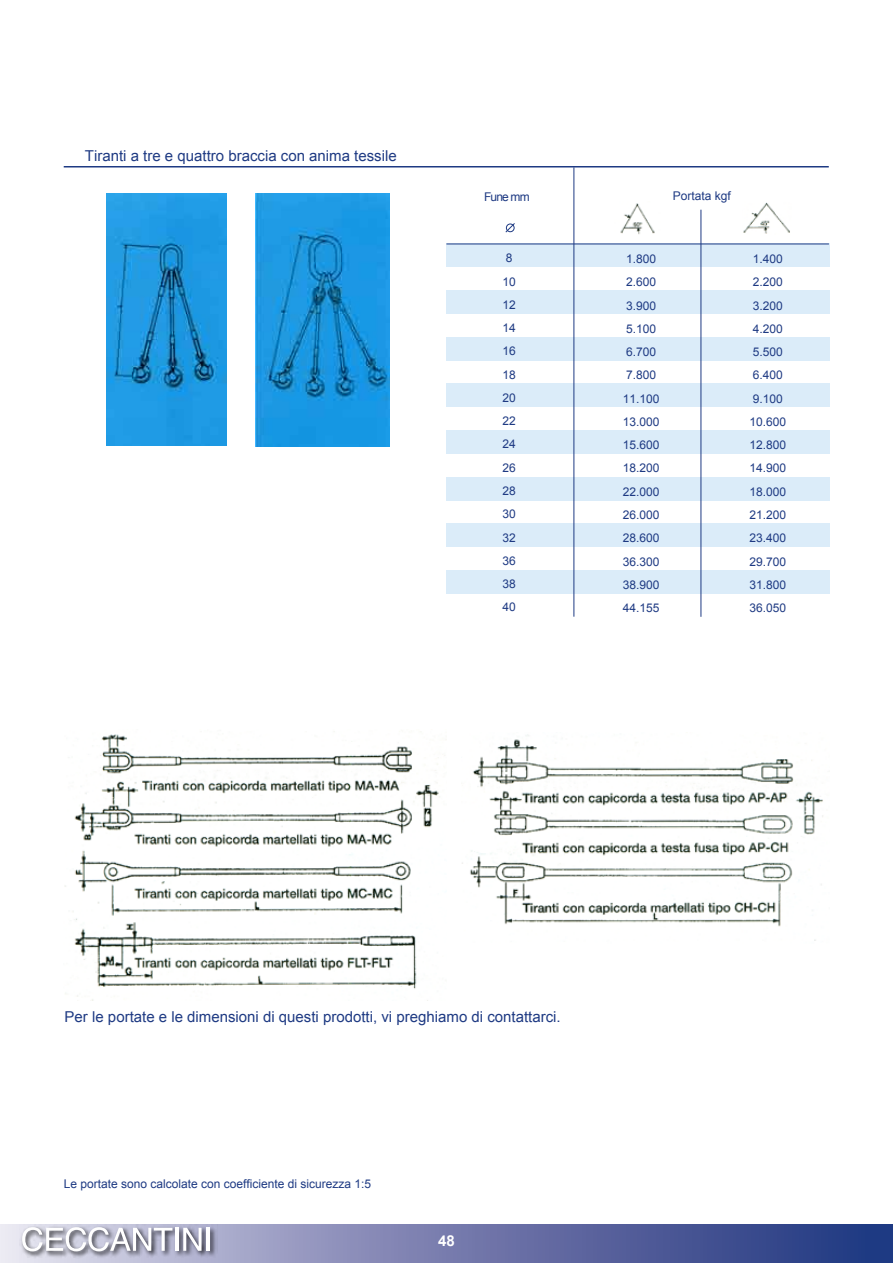
<style>
.page{position:relative;width:893px;height:1263px;background:#fff}
.page>*{position:absolute;margin:0;border:0;box-sizing:border-box;transform-origin:0 0}
.t1{font:15px "Arial";color:#1e3a83}
.t2{font:700 15px "Arial";color:#fff}
.t3{font:12px/23.2px "Arial";color:#1e3a83}
</style>
<div class="page">
<div style="left:0;top:1224px;width:893px;height:39px;background:linear-gradient(to right,#e0dbea,#172b79)"></div>
<div style="left:19px;top:1224px;width:198px;height:34px;background:#000;opacity:.8"></div>
<svg style="left:22px;top:1227px;width:150px;height:24px"></svg>
<hr style="left:176px;top:1228px;width:3px;height:23px;background:#fff">
<svg style="left:183px;top:1228px;width:19px;height:23px"></svg>
<hr style="left:207px;top:1228px;width:3px;height:23px;background:#fff">
<div style="left:447px;top:244px;width:382px;height:23px;background:#dbecf9"></div>
<div style="left:447px;top:290px;width:382px;height:24px;background:#dbecf9"></div>
<div style="left:447px;top:337px;width:382px;height:23px;background:#dbecf9"></div>
<div style="left:447px;top:384px;width:382px;height:23px;background:#dbecf9"></div>
<div style="left:447px;top:430px;width:382px;height:23px;background:#dbecf9"></div>
<div style="left:447px;top:477px;width:382px;height:23px;background:#dbecf9"></div>
<div style="left:447px;top:524px;width:382px;height:23px;background:#dbecf9"></div>
<div style="left:447px;top:570px;width:382px;height:24px;background:#dbecf9"></div>
<hr style="left:64px;top:166px;width:765px;height:1px;background:#1e3a83">
<hr style="left:700px;top:210px;width:1px;height:407px;background:#1e3a83">
<hr style="left:446px;top:244px;width:383px;height:1px;background:#1e3a83">
<hr style="left:573px;top:167px;width:1px;height:450px;background:#1e3a83">
<svg style="left:505px;top:223px;width:10px;height:10px"></svg>
<img style="left:65px;top:731px;width:380px;height:269px">
<img style="left:462px;top:734px;width:361px;height:207px">
<img style="left:106px;top:193px;width:121px;height:252px">
<img style="left:256px;top:193px;width:133px;height:253px">
<img style="left:620px;top:203px;width:35px;height:32px">
<img style="left:743px;top:202px;width:47px;height:32px">
<p class="t1" style="left:85px;top:147px;width:313px">Tiranti a tre e quattro braccia con anima tessile</p>
<p class="t3" style="left:484px;top:185px;width:47px">Fune mm</p>
<p class="t3" style="left:673px;top:184px;width:60px">Portata kgf</p>
<p class="t3" style="left:503px;top:247px;width:15px">8<br>10<br>12<br>14<br>16<br>18<br>20<br>22<br>24<br>26<br>28<br>30<br>32<br>36<br>38<br>40</p>
<p class="t3" style="left:623px;top:247px;width:38px">1.800<br>2.600<br>3.900<br>5.100<br>6.700<br>7.800<br>11.100<br>13.000<br>15.600<br>18.200<br>22.000<br>26.000<br>28.600<br>36.300<br>38.900<br>44.155</p>
<p class="t3" style="left:749px;top:247px;width:38px">1.400<br>2.200<br>3.200<br>4.200<br>5.500<br>6.400<br>9.100<br>10.600<br>12.800<br>14.900<br>18.000<br>21.200<br>23.400<br>29.700<br>31.800<br>36.050</p>
<p class="t1" style="left:65px;top:1008px;width:498px">Per le portate e le dimensioni di questi prodotti, vi preghiamo di contattarci.</p>
<p class="t3" style="left:64px;top:1172px;width:309px">Le portate sono calcolate con coefficiente di sicurezza 1:5</p>
<p class="t2" style="left:438px;top:1233px;width:18px">48</p>
</div>
